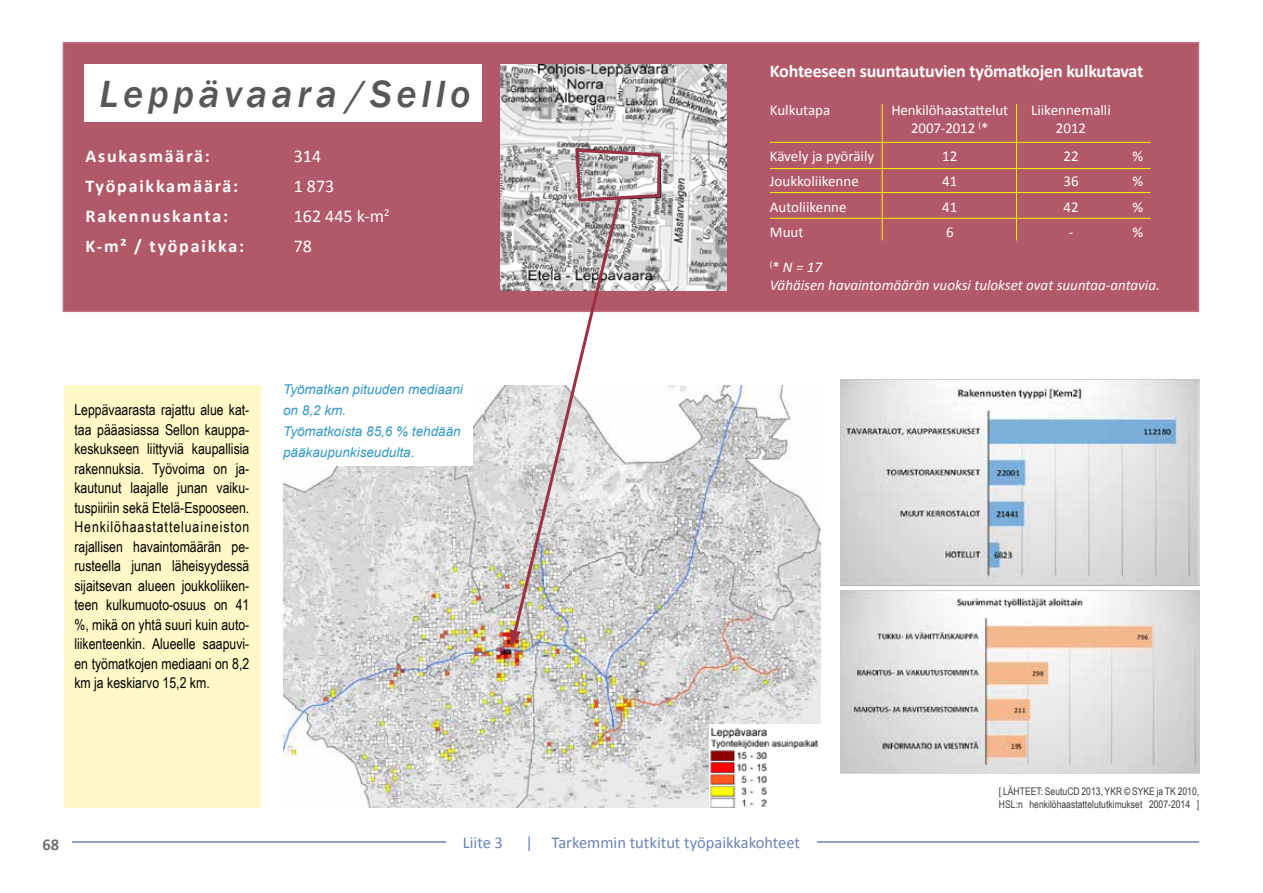
<style>
.page{position:relative;width:1263px;height:893px;background:#fff}
.page>*{position:absolute;margin:0;border:0;box-sizing:border-box;transform-origin:0 0}
.t1{font:italic 500 39px "Franklin Gothic";letter-spacing:.12em;color:#575756}
.t2{font:700 18px/30px "Calibri";letter-spacing:.1em;color:#fff}
.t3{font:700 18px "Calibri";letter-spacing:-.01em;color:#fff}
.t4{font:18px/30px "Calibri";color:#fff}
.t5{font:16.5px "Calibri";color:#6983b6}
.t6{font:700 16.5px "Calibri";color:#706f6f}
.t7{font:15px/19.5px "Arial Narrow";color:#000;text-align:justify}
.t8{font:15px/18px "Calibri";color:#fff;text-align:center}
.t9{font:italic 15px/18px "Calibri";color:#fff}
.t10{font:italic 13.5px/21px "Arial";color:#3298c6}
.t11{font:10.5px/12.6px "Arial Narrow";color:#3c3c3b}
.s1{font-style:normal}
.s2{font-weight:300;color:#fff}
</style>
<div class="page">
<div style="left:63px;top:42px;width:1136px;height:270px;background:#b15968;border:2px solid #b44862"></div>
<div style="left:85px;top:64px;width:397px;height:58px;background:#fff"></div>
<img style="left:283px;top:385px;width:537px;height:422px">
<img style="left:709px;top:725px;width:111px;height:82px">
<img style="left:840px;top:380px;width:359px;height:205px">
<img style="left:840px;top:591px;width:359px;height:182px">
<img style="left:501px;top:64px;width:226px;height:226px">
<svg style="left:510px;top:195px;width:113px;height:445px"></svg>
<svg style="left:510px;top:629px;width:11px;height:17px"></svg>
<svg style="left:573px;top:146px;width:91px;height:57px;background:#bbaaad"></svg>
<div style="left:64px;top:385px;width:196px;height:422px;background:#fff9c7"></div>
<div style="left:283px;top:384px;width:189px;height:81px;background:#fff"></div>
<hr style="left:770px;top:142px;width:381px;height:1px;background:#ffed00">
<hr style="left:770px;top:168px;width:381px;height:1px;background:#ffed00">
<hr style="left:770px;top:192px;width:381px;height:1px;background:#ffed00">
<hr style="left:770px;top:218px;width:381px;height:1px;background:#ffed00">
<hr style="left:882px;top:104px;width:1px;height:136px;background:#ffed00">
<hr style="left:1016px;top:104px;width:1px;height:136px;background:#ffed00">
<hr style="left:72px;top:841px;width:1127px;height:2px;background:#6983b6">
<div style="left:446px;top:836px;width:370px;height:12px;background:#fff"></div>
<h1 class="t1" style="left:100px;top:69px;width:373px">Leppävaara / Sello</h1>
<p class="t2" style="left:85px;top:141px;width:160px">Asukasmäärä:<br>Työpaikkamäärä:<br>Rakennuskanta:<br>K-m² / työpaikka:</p>
<p class="t4" style="left:294px;top:141px;width:97px">314<br>1 873<br>162 445 k-m<sup>2<br></sup>78</p>
<p class="t7" style="left:74px;top:400px;width:176px">Leppävaarasta rajattu alue kat&shy;taa pääasiassa Sellon kauppa&shy;keskukseen liittyviä kaupallisia rakennuksia. Työvoima on ja&shy;kautunut laajalle junan vaiku&shy;tuspiiriin sekä Etelä-Espooseen.<br>Henkilöhaastatteluaineiston rajallisen havaintomäärän pe&shy;rusteella junan läheisyydessä sijaitsevan alueen joukkoliiken&shy;teen kulkumuoto-osuus on 41 %, mikä on yhtä suuri kuin auto&shy;liikenteenkin. Alueelle saapuvi&shy;en työmatkojen mediaani on 8,2 km ja keskiarvo 15,2 km.</p>
<p class="t10" style="left:283px;top:379px;width:181px">Työmatkan pituuden mediaani on 8,2 km.<br>Työmatkoista 85,6 % tehdään pääkaupunkiseudulta.</p>
<p class="t3" style="left:770px;top:60px;width:375px">Kohteeseen suuntautuvien työmatkojen kulkutavat</p>
<p class="t8" style="left:770px;top:101px;width:62px">Kulkutapa</p>
<p class="t8" style="left:891px;top:101px;width:118px">Henkilöhaastattelut<br>2007-2012 <sup>(</sup>*</p>
<p class="t8" style="left:1031px;top:101px;width:81px">Liikennemalli<br>2012</p>
<p class="t8" style="left:770px;top:147px;width:106px">Kävely ja pyöräily</p>
<p class="t8" style="left:942px;top:147px;width:17px">12</p>
<p class="t8" style="left:1063px;top:147px;width:17px">22</p>
<p class="t8" style="left:1132px;top:147px;width:12px">%</p>
<p class="t8" style="left:770px;top:172px;width:90px">Joukkoliikenne</p>
<p class="t8" style="left:942px;top:172px;width:17px">41</p>
<p class="t8" style="left:1063px;top:172px;width:17px">36</p>
<p class="t8" style="left:1132px;top:172px;width:12px">%</p>
<p class="t8" style="left:770px;top:198px;width:78px">Autoliikenne</p>
<p class="t8" style="left:942px;top:198px;width:17px">41</p>
<p class="t8" style="left:1063px;top:198px;width:17px">42</p>
<p class="t8" style="left:1132px;top:198px;width:12px">%</p>
<p class="t8" style="left:770px;top:223px;width:35px">Muut</p>
<p class="t8" style="left:946px;top:223px;width:9px">6</p>
<p class="t8" style="left:1069px;top:223px;width:6px">-</p>
<p class="t8" style="left:1132px;top:223px;width:12px">%</p>
<p class="t9" style="left:770px;top:258px;width:391px"><sup>(</sup><span class="s1">*</span> N = 17<br>Vähäisen havaintomäärän vuoksi tulokset ovat suuntaa-antavia.</p>
<p class="t6" style="left:43px;top:834px;width:18px">68</p>
<p class="t5" style="left:446px;top:832px;width:58px"><span class="s2">__</span>Liite 3</p>
<p class="t5" style="left:525px;top:832px;width:293px">| Tarkemmin tutkitut työpaikkakohteet<span class="s2">__</span></p>
<p class="t11" style="left:999px;top:785px;width:202px">[ LÄHTEET: SeutuCD 2013, YKR © SYKE ja TK 2010,<br>HSL:n henkilöhaastattelututkimukset 2007-2014 ]</p>
</div>
